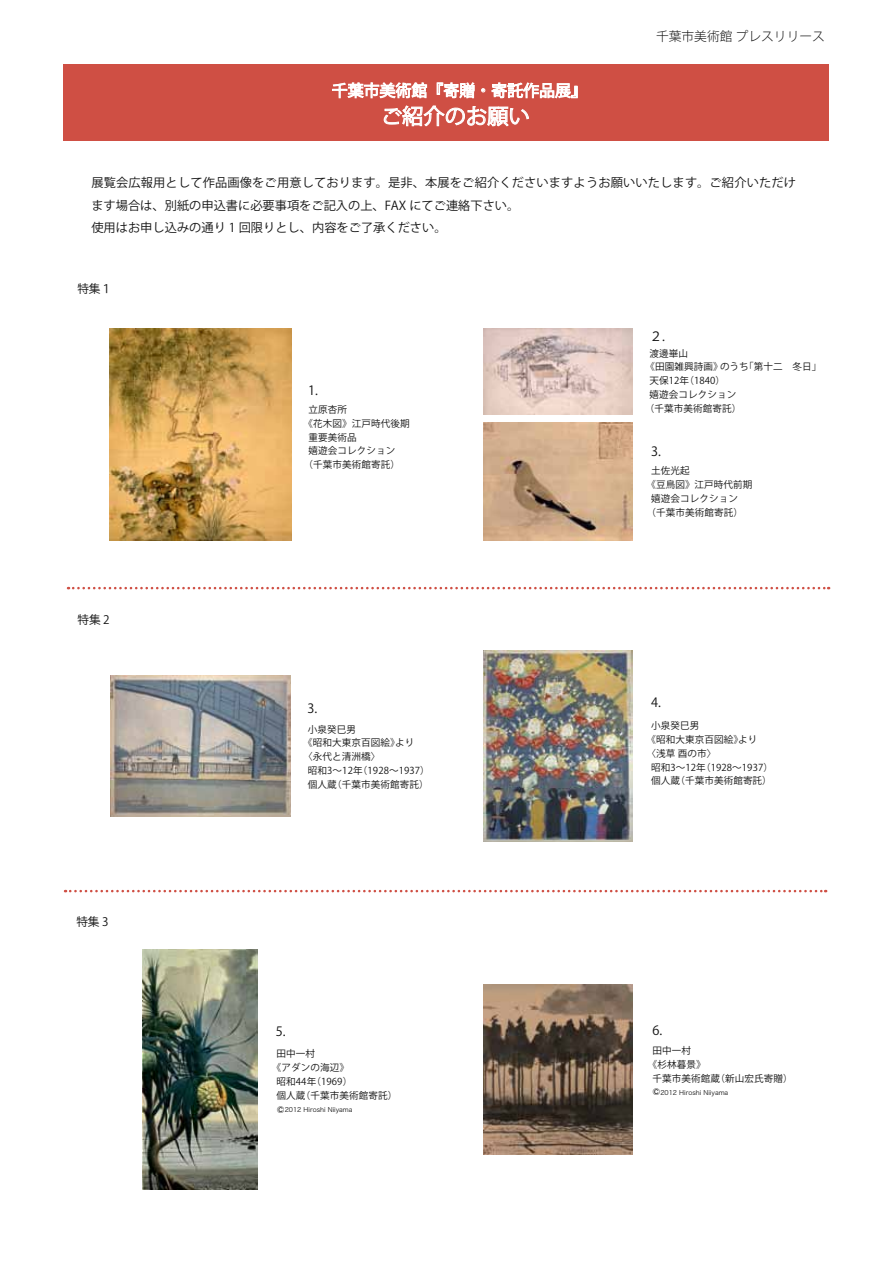
<style>
.page{position:relative;width:893px;height:1263px;background:#fff}
.page>*{position:absolute;margin:0;border:0;box-sizing:border-box;transform-origin:0 0}
.t1{font:21.3px "Koz Go Pro";color:#fff}
.t2{font:15.9px "Koz Go Pro";color:#fff}
.t3{font:13.8px "Hira Kaku Pro W3";color:#121212}
.t4{font:12.75px "Koz Go Pro";color:#121212}
.t5{font:300 12.75px "Koz Go Pro";color:#121212}
.t6{font:12.15px/22.4px "Koz Go Pro";color:#121212}
.t7{font:11.7px "Koz Go Pro";letter-spacing:-.025em;color:#121212}
.t8{font:9.6px/13.8px "Koz Go Pro";letter-spacing:.01em;color:#121212}
.t9{font:6.45px "Hira Kaku Pro W3";color:#121212}
</style>
<div class="page">
<img style="left:143px;top:950px;width:115px;height:239px">
<img style="left:110px;top:676px;width:180px;height:140px">
<img style="left:484px;top:650px;width:148px;height:192px">
<img style="left:484px;top:984px;width:148px;height:170px">
<img style="left:484px;top:422px;width:148px;height:118px">
<img style="left:109px;top:328px;width:182px;height:213px">
<img style="left:484px;top:328px;width:148px;height:86px">
<div style="left:64px;top:64px;width:765px;height:76px;background:#cf4f44"></div>
<svg style="left:65px;top:890px;width:761px;height:2px"></svg>
<svg style="left:68px;top:587px;width:761px;height:2px"></svg>
<svg style="left:332px;top:82px;width:95px;height:16px"></svg>
<svg style="left:437px;top:82px;width:38px;height:16px"></svg>
<svg style="left:492px;top:82px;width:86px;height:16px"></svg>
<svg style="left:384px;top:105px;width:145px;height:21px"></svg>
<h2 class="t2" style="left:332px;top:80px;width:257px">千葉市美術館『寄贈・寄託作品展『</h2>
<h1 class="t1" style="left:381px;top:102px;width:150px">ご紹介のお願い</h1>
<h3 class="t5" style="left:656px;top:28px;width:170px">千葉市美術館プレスリリース</h3>
<p class="t6" style="left:91px;top:172px;width:706px">展覧会広報用として作品画像をご用意しております。是非、本展をご紹介くださいますようお願いいたします。ご紹介いただけます場合は、別紙の申込書に必要事項をご記入の上、FAX にてご連絡下さい。<br>使用はお申し込みの通り 1 回限りとし、内容をご了承ください。</p>
<p class="t7" style="left:78px;top:281px;width:36px">特集１</p>
<p class="t7" style="left:78px;top:612px;width:34px">特集2</p>
<p class="t7" style="left:77px;top:914px;width:34px">特集3</p>
<h3 class="t4" style="left:308px;top:382px;width:11px">1.</h3>
<p class="t8" style="left:308px;top:403px;width:40px">立原杏所</p>
<p class="t8" style="left:304px;top:417px;width:108px">《花木図》江戸時代後期</p>
<p class="t8" style="left:308px;top:430px;width:50px">重要美術品</p>
<p class="t8" style="left:308px;top:444px;width:88px">嬉遊会コレクション</p>
<p class="t8" style="left:304px;top:458px;width:98px">（千葉市美術館寄託(</p>
<h3 class="t4" style="left:307px;top:700px;width:11px">3.</h3>
<p class="t8" style="left:308px;top:722px;width:50px">小泉癸巳男</p>
<p class="t8" style="left:303px;top:736px;width:98px">《昭和大東京百図絵》</p>
<p class="t8" style="left:303px;top:750px;width:79px">〈永代と清洲橋〈</p>
<p class="t8" style="left:308px;top:764px;width:123px">昭和〜3 12 )年 1928〜1937(</p>
<p class="t8" style="left:332px;top:778px;width:98px">（千葉市美術館寄託(</p>
<p class="t8" style="left:395px;top:736px;width:21px">より</p>
<p class="t8" style="left:308px;top:778px;width:30px">個人蔵</p>
<h3 class="t4" style="left:276px;top:1023px;width:11px">5.</h3>
<p class="t8" style="left:277px;top:1047px;width:40px">田中一村</p>
<p class="t8" style="left:272px;top:1061px;width:79px">《アダンの海辺《</p>
<p class="t8" style="left:277px;top:1075px;width:77px">昭和44 )年 1969(</p>
<p class="t8" style="left:301px;top:1089px;width:98px">（千葉市美術館寄託(</p>
<p class="t8" style="left:277px;top:1089px;width:30px">個人蔵</p>
<h3 class="t3" style="left:277px;top:1098px;width:9px">©</h3>
<p class="t9" style="left:285px;top:1104px;width:69px">2012 Hiroshi Niiyama</p>
<h3 class="t4" style="left:649px;top:328px;width:17px">２.</h3>
<p class="t8" style="left:649px;top:346px;width:40px">渡邊崋山</p>
<p class="t8" style="left:744px;top:360px;width:79px">「第十二　冬日「</p>
<p class="t8" style="left:645px;top:360px;width:79px">《田園雑興詩画》</p>
<p class="t8" style="left:649px;top:374px;width:77px">天保12 )年 1840(</p>
<p class="t8" style="left:649px;top:388px;width:88px">嬉遊会コレクション</p>
<p class="t8" style="left:645px;top:402px;width:98px">（千葉市美術館寄託(</p>
<p class="t8" style="left:720px;top:360px;width:30px">のうち</p>
<h3 class="t4" style="left:651px;top:443px;width:11px">3.</h3>
<p class="t8" style="left:651px;top:464px;width:40px">土佐光起</p>
<p class="t8" style="left:646px;top:478px;width:108px">《豆鳥図》江戸時代前期</p>
<p class="t8" style="left:651px;top:492px;width:88px">嬉遊会コレクション</p>
<p class="t8" style="left:646px;top:505px;width:98px">（千葉市美術館寄託(</p>
<h3 class="t4" style="left:651px;top:694px;width:11px">4.</h3>
<p class="t8" style="left:651px;top:719px;width:50px">小泉癸巳男</p>
<p class="t8" style="left:646px;top:733px;width:98px">《昭和大東京百図絵》</p>
<p class="t8" style="left:646px;top:747px;width:71px">〈浅草酉の市〈</p>
<p class="t8" style="left:651px;top:760px;width:123px">昭和〜3 12 )年 1928〜1937(</p>
<p class="t8" style="left:675px;top:774px;width:98px">（千葉市美術館寄託(</p>
<p class="t8" style="left:738px;top:733px;width:21px">より</p>
<p class="t8" style="left:651px;top:774px;width:30px">個人蔵</p>
<h3 class="t4" style="left:652px;top:1022px;width:11px">6.</h3>
<p class="t8" style="left:648px;top:1044px;width:59px;text-indent:5px">田中一村<br>《杉林暮景《</p>
<p class="t8" style="left:652px;top:1072px;width:69px">千葉市美術館蔵</p>
<p class="t8" style="left:715px;top:1072px;width:79px">（新山宏氏寄贈(</p>
<h3 class="t3" style="left:652px;top:1080px;width:9px">©</h3>
<p class="t9" style="left:660px;top:1086px;width:69px">2012 Hiroshi Niiyama</p>
</div>
